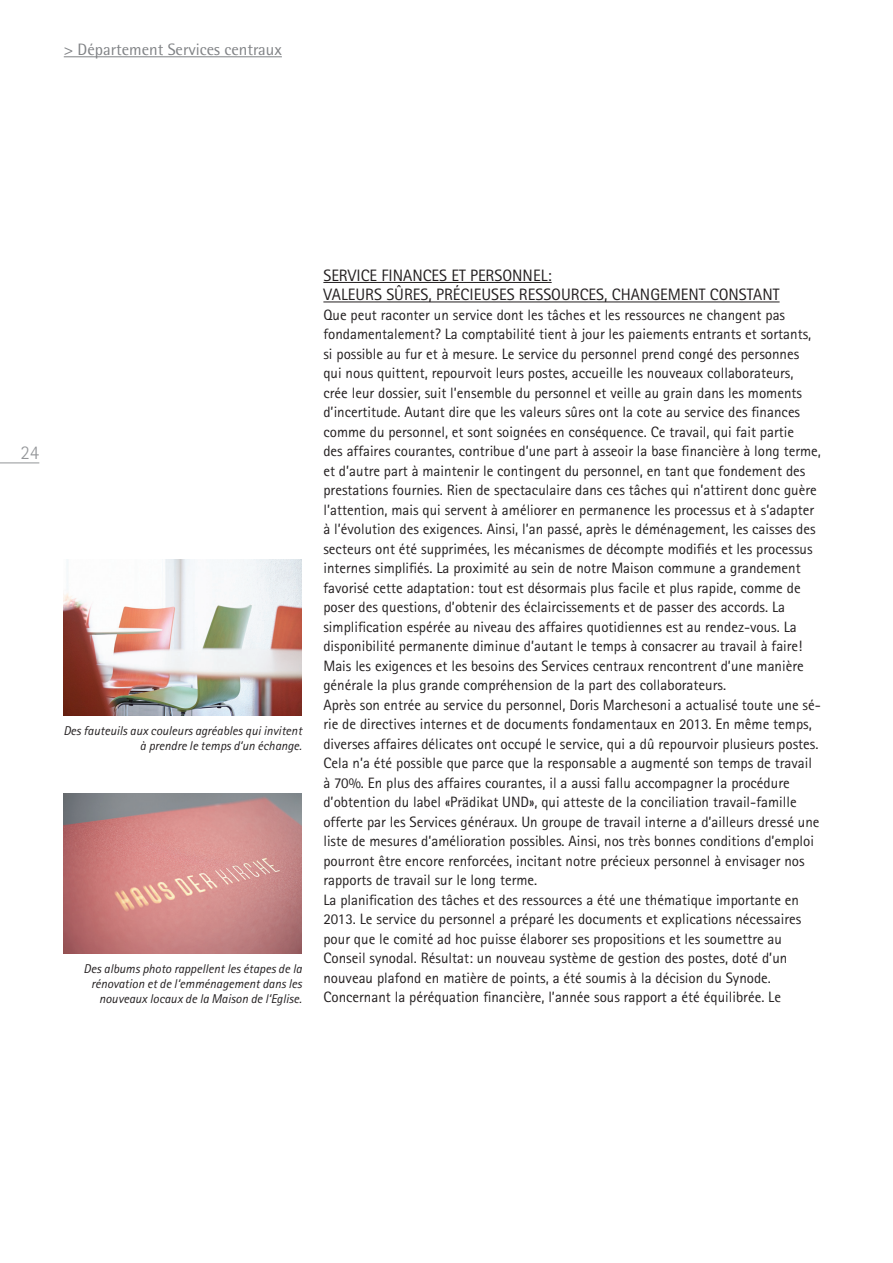
<style>
.page{position:relative;width:893px;height:1263px;background:#fff}
.page>*{position:absolute;margin:0;border:0;box-sizing:border-box;transform-origin:0 0}
.t1{font:300 19.5px "Rotis Sans Serif";color:#939598}
.t2{font:16.5px/19.5px "Rotis Sans Serif";color:#231f20}
.t3{font:16.5px "Rotis Semi Sans";color:#808285}
.t4{font:15px/19.5px "Rotis Sans Serif";color:#231f20}
.t5{font:italic 12.75px/15px "Rotis Sans Serif";color:#231f20;text-align:right}
</style>
<div class="page">
<hr style="left:0;top:462px;width:39px;height:1px;background:#939598">
<hr style="left:64px;top:56px;width:218px;height:1px;background:#808285">
<hr style="left:323px;top:282px;width:229px;height:1px;background:#231f20">
<hr style="left:323px;top:302px;width:457px;height:1px;background:#231f20">
<img style="left:64px;top:793px;width:238px;height:160px">
<img style="left:64px;top:559px;width:238px;height:156px">
<p class="t3" style="left:64px;top:40px;width:220px">&gt; Département Services centraux</p>
<h1 class="t1" style="left:20px;top:441px;width:20px">24</h1>
<p class="t5" style="left:63px;top:723px;width:240px">Des fauteuils aux couleurs agréables qui invitent à prendre le temps d‘un échange.</p>
<p class="t5" style="left:84px;top:961px;width:220px">Des albums photo rappellent les étapes de la rénovation et de l‘emménagement dans les nouveaux locaux de la Maison de l‘Eglise.</p>
<p class="t2" style="left:323px;top:265px;width:458px">SERVICE FI NANCES ET PERSONNEL:<br>VALEURS SÛRES, PRÉCI EUSES RESSOURCES, CHANGEMENT CONSTA NT</p>
<p class="t4" style="left:323px;top:305px;width:499px">Que peut raconter un service dont les tâches et les ressources ne changent pas fondamentalement? La comptabilité tient à jour les paiements entrants et sortants, si possible au fur et à mesure. Le service du personnel prend congé des personnes qui nous quittent, repourvoit leurs postes, accueille les nouveaux collaborateurs, crée leur dossier, suit l’ensemble du personnel et veille au grain dans les moments d’incertitude. Autant dire que les valeurs sûres ont la cote au service des finances comme du personnel, et sont soignées en conséquence. Ce travail, qui fait partie<br>des affaires courantes, contribue d’une part à asseoir la base financière à long terme, et d’autre part à maintenir le contingent du personnel, en tant que fondement des prestations fournies. Rien de spectaculaire dans ces tâches qui n’attirent donc guère l’attention, mais qui servent à améliorer en permanence les processus et à s’adapter à l’évolution des exigences. Ainsi, l’an passé, après le déménagement, les caisses des secteurs ont été supprimées, les mécanismes de décompte modifiés et les processus internes simplifiés. La proximité au sein de notre Maison commune a grandement favorisé cette adaptation: tout est désormais plus facile et plus rapide, comme de poser des questions, d’obtenir des éclaircissements et de passer des accords. La simplification espérée au niveau des affaires quotidiennes est au rendez-vous. La disponibilité permanente diminue d’autant le temps à consacrer au travail à faire!<br>Mais les exigences et les besoins des Services centraux rencontrent d’une manière générale la plus grande compréhension de la part des collaborateurs.<br>Après son entrée au service du personnel, Doris Marchesoni a actualisé toute une sé&shy;rie de directives internes et de documents fondamentaux en 2013. En même temps, diverses affaires délicates ont occupé le service, qui a dû repourvoir plusieurs postes.<br>Cela n’a été possible que parce que la responsable a augmenté son temps de travail à 70%. En plus des affaires courantes, il a aussi fallu accompagner la procédure d’obtention du label «Prädikat UND», qui atteste de la conciliation travail-famille offerte par les Services généraux. Un groupe de travail interne a d’ailleurs dressé une liste de mesures d’amélioration possibles. Ainsi, nos très bonnes conditions d’emploi pourront être encore renforcées, incitant notre précieux personnel à envisager nos rapports de travail sur le long terme.<br>La planification des tâches et des ressources a été une thématique importante en 2013. Le service du personnel a préparé les documents et explications nécessaires pour que le comité ad hoc puisse élaborer ses propositions et les soumettre au Conseil synodal. Résultat: un nouveau système de gestion des postes, doté d’un nouveau plafond en matière de points, a été soumis à la décision du Synode.<br>Concernant la péréquation financière, l’année sous rapport a été équilibrée. Le</p>
</div>
